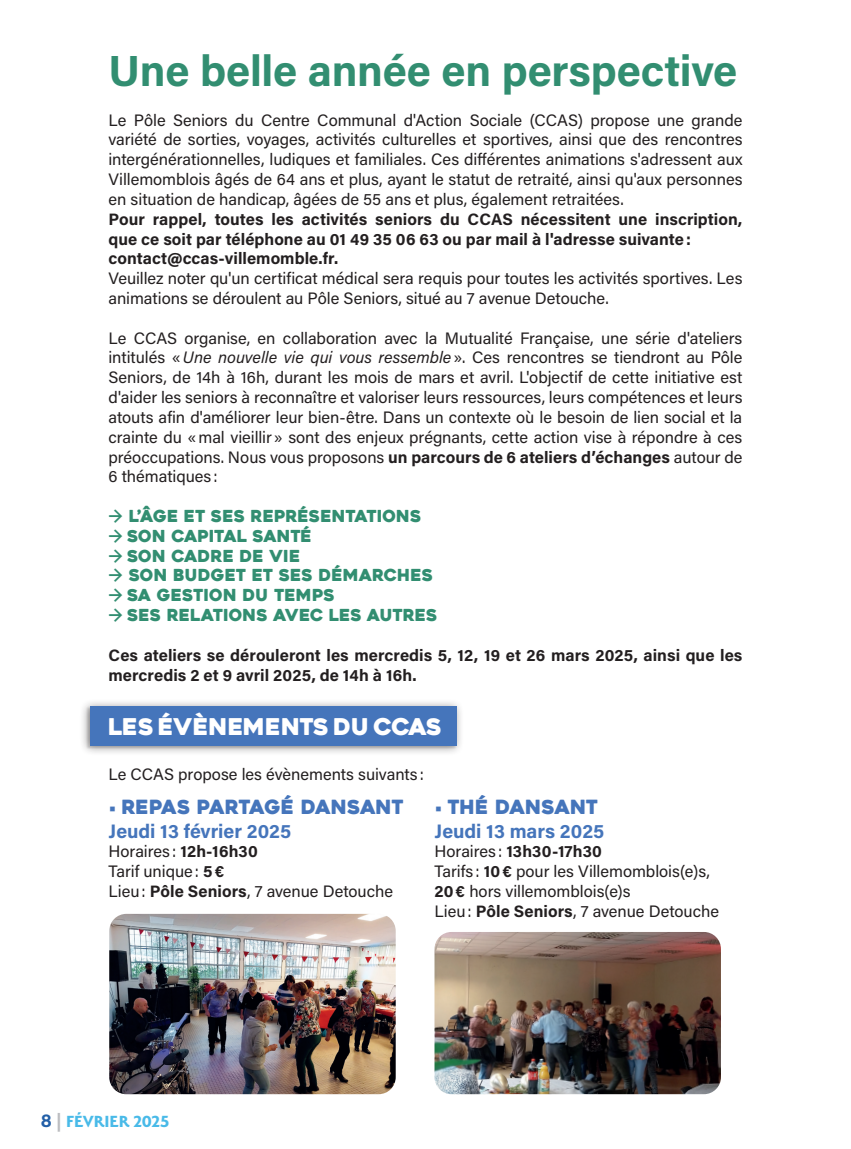
<style>
.page{position:relative;width:851px;height:1149px;background:#fff}
.page>*{position:absolute;margin:0;border:0;box-sizing:border-box;transform-origin:0 0}
.MON_TITRE_NIVEAU_1_ORANGE{font:700 43.5px "Acumin Pro";letter-spacing:-.005em;color:#328e71}
.t1{font:22.95px "Heavitas";color:#fff}
.MON_TITRE_NIVEAU_1_ORANGE-2{font:700 19.5px "Acumin Pro";color:#4575bb}
.MON_TITRE_NIVEAU_1_ORANGE-3{font:19.5px "Heavitas";letter-spacing:-.005em;color:#4575bb}
.t2{font:700 18px "Serenity";color:#49bae8}
.MON_TITRE_NIVEAU_1_ORANGE-4{font:16.5px/19.8px "Acumin Pro";color:#231f20;text-align:justify}
.MON_TITRE_NIVEAU_1_ORANGE-5{font:700 16.5px/19.8px "Acumin Pro";color:#231f20}
.MON_TITRE_NIVEAU_1_ORANGE-6{font:16.5px "Heavitas";letter-spacing:.005em;color:#328e71}
.s1{font-style:italic}
.s2{font-weight:700}
.s3{font-family:"Acumin Pro";font-weight:700}
.s4{font-weight:400}
.s5{font-family:"Acumin Pro";color:#225fa7}
.s6{font-family:"Acumin Pro";color:#bcbdc0}
</style>
<div class="page">
<div style="left:79px;top:698px;width:385px;height:58px;background:#231f20;opacity:.49"></div>
<div style="left:90px;top:706px;width:366px;height:39px;background:#4575bb"></div>
<img style="left:109px;top:913px;width:286px;height:180px">
<img style="left:434px;top:932px;width:286px;height:161px">
<p class="MON_TITRE_NIVEAU_1_ORANGE" style="left:108px;top:40px;width:630px">Une belle année en perspective</p>
<p class="MON_TITRE_NIVEAU_1_ORANGE-4" style="left:108px;top:109px;width:635px">Le Pôle Seniors du Centre Communal d'Action Sociale (CCAS) propose une grande variété de sorties, voyages, activités culturelles et sportives, ainsi que des rencontres intergénérationnelles, ludiques et familiales. Ces différentes animations s'adressent aux Villemomblois âgés de 64 ans et plus, ayant le statut de retraité, ainsi qu'aux personnes en situation de handicap, âgées de 55 ans et plus, également retraitées.</p>
<p class="MON_TITRE_NIVEAU_1_ORANGE-5" style="left:108px;top:208px;width:635px">Pour rappel, toutes les activités seniors du CCAS nécessitent une inscription, que ce soit par téléphone au 01 49 35 06 63 ou par mail à l'adresse suivante:</p>
<p class="MON_TITRE_NIVEAU_1_ORANGE-5" style="left:108px;top:248px;width:231px">contact@ccas-villemomble.fr.</p>
<p class="MON_TITRE_NIVEAU_1_ORANGE-4" style="left:108px;top:268px;width:635px">Veuillez noter qu'un certificat médical sera requis pour toutes les activités sportives. Les animations se déroulent au Pôle Seniors, situé au 7 avenue Detouche.</p>
<p class="MON_TITRE_NIVEAU_1_ORANGE-4" style="left:108px;top:327px;width:635px">Le CCAS organise, en collaboration avec la Mutualité Française, une série d'ateliers intitulés «<span class="s1">Une nouvelle vie qui vous ressemble</span>». Ces rencontres se tiendront au Pôle Seniors, de 14h à 16h, durant les mois de mars et avril. L'objectif de cette initiative est d'aider les seniors à reconnaître et valoriser leurs ressources, leurs compétences et leurs atouts afin d'améliorer leur bien-être. Dans un contexte où le besoin de lien social et la crainte du «mal vieillir» sont des enjeux prégnants, cette action vise à répondre à ces préoccupations. Nous vous proposons <span class="s2">un parcours de 6 ateliers d’échanges</span> autour de 6 thématiques :</p>
<p class="MON_TITRE_NIVEAU_1_ORANGE-6" style="left:108px;top:505px;width:314px"><span class="s3">→</span> L’ÂGE ET SES REPRÉSENTATIONS</p>
<p class="MON_TITRE_NIVEAU_1_ORANGE-6" style="left:108px;top:525px;width:205px"><span class="s3">→</span> SON CAPITAL SANTÉ</p>
<p class="MON_TITRE_NIVEAU_1_ORANGE-6" style="left:108px;top:545px;width:193px"><span class="s3">→</span> SON CADRE DE VIE</p>
<p class="MON_TITRE_NIVEAU_1_ORANGE-6" style="left:108px;top:565px;width:326px"><span class="s3">→</span> SON BUDGET ET SES DÉMARCHES</p>
<p class="MON_TITRE_NIVEAU_1_ORANGE-6" style="left:108px;top:585px;width:227px"><span class="s3">→</span> SA GESTION DU TEMPS</p>
<p class="MON_TITRE_NIVEAU_1_ORANGE-6" style="left:108px;top:604px;width:330px"><span class="s3">→</span> SES RELATIONS AVEC LES AUTRES</p>
<p class="MON_TITRE_NIVEAU_1_ORANGE-5" style="left:108px;top:644px;width:635px">Ces ateliers se dérouleront les mercredis 5, 12, 19 et 26 mars 2025, ainsi que les mercredis 2 et 9 avril 2025, de 14h à 16h.</p>
<p class="t1" style="left:108px;top:712px;width:335px">LES ÉVÈNEMENTS DU CCAS</p>
<p class="MON_TITRE_NIVEAU_1_ORANGE-4" style="left:108px;top:763px;width:317px">Le CCAS propose les évènements suivants :</p>
<p class="MON_TITRE_NIVEAU_1_ORANGE-3" style="left:108px;top:794px;width:296px"><span class="s3">•</span> REPAS PARTAGÉ DANSANT</p>
<p class="MON_TITRE_NIVEAU_1_ORANGE-2" style="left:108px;top:816px;width:184px">Jeudi 13 février 2025</p>
<p class="MON_TITRE_NIVEAU_1_ORANGE-4" style="left:108px;top:840px;width:151px">Horaires : <span class="s2">12h-16h30</span></p>
<p class="MON_TITRE_NIVEAU_1_ORANGE-4" style="left:108px;top:860px;width:117px">Tarif unique: <span class="s2">5€</span></p>
<p class="MON_TITRE_NIVEAU_1_ORANGE-4" style="left:108px;top:880px;width:286px">Lieu: <span class="s2">Pôle Seniors</span>, 7 avenue Detouche</p>
<p class="MON_TITRE_NIVEAU_1_ORANGE-3" style="left:434px;top:794px;width:165px"><span class="s3">•</span> THÉ DANSANT</p>
<p class="MON_TITRE_NIVEAU_1_ORANGE-2" style="left:434px;top:816px;width:171px">Jeudi 13 mars 2025</p>
<p class="MON_TITRE_NIVEAU_1_ORANGE-5" style="left:434px;top:840px;width:169px"><span class="s4">Horaires :</span> 13h30-17h30</p>
<p class="MON_TITRE_NIVEAU_1_ORANGE-4" style="left:434px;top:860px;width:277px">Tarifs : <span class="s2">10€</span> pour les Villemomblois(e)s,</p>
<p class="MON_TITRE_NIVEAU_1_ORANGE-4" style="left:434px;top:880px;width:198px"><span class="s2">20€</span> hors villemomblois(e)s</p>
<p class="MON_TITRE_NIVEAU_1_ORANGE-4" style="left:434px;top:900px;width:286px">Lieu: <span class="s2">Pôle Seniors</span>, 7 avenue Detouche</p>
<p class="t2" style="left:41px;top:1110px;width:130px"><span class="s5">8</span> <span class="s6">|</span> FÉVRIER 2025</p>
</div>
